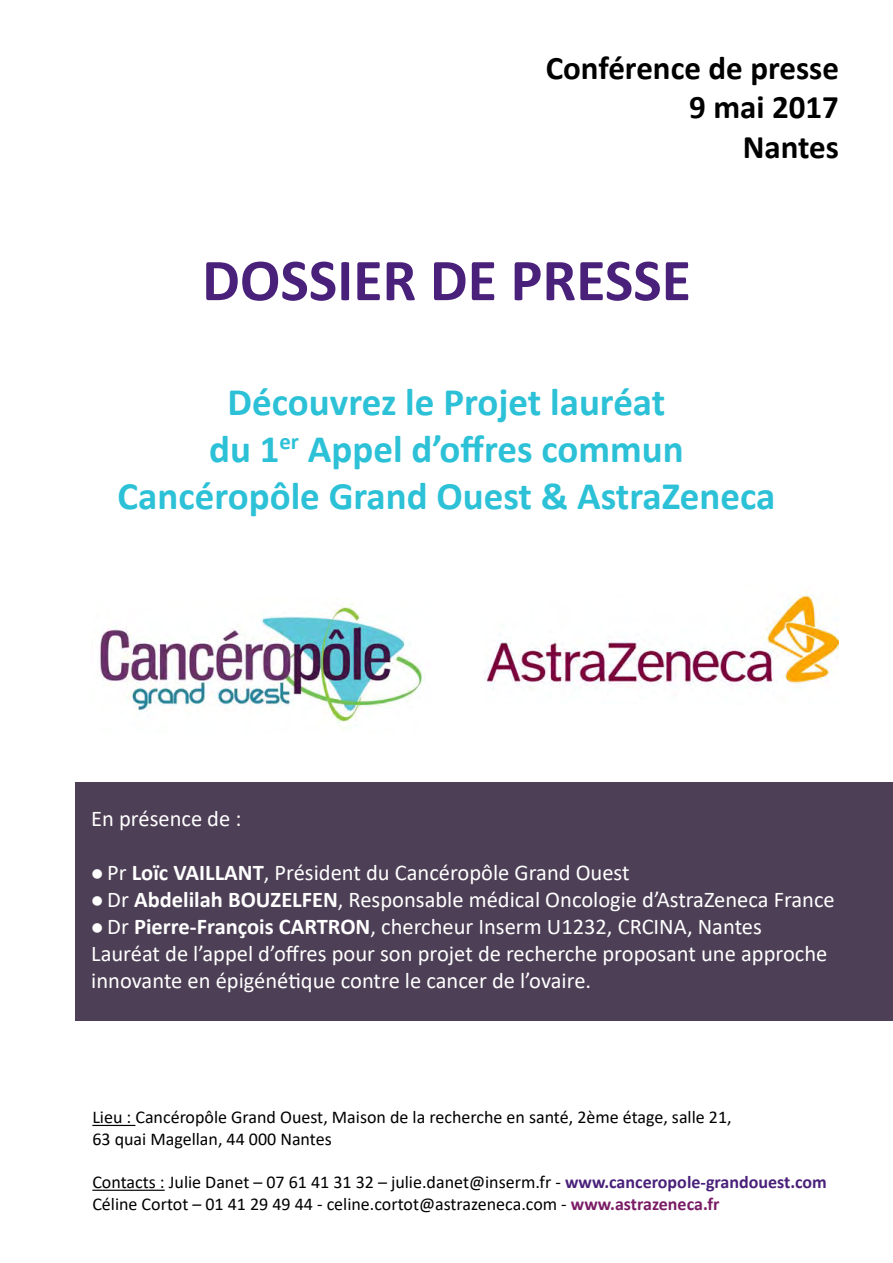
<style>
.page{position:relative;width:893px;height:1263px;background:#fff}
.page>*{position:absolute;margin:0;border:0;box-sizing:border-box;transform-origin:0 0}
.t1{font:700 60px "Calibri";color:#4a217a}
.t2{font:700 39px/46.8px "Calibri";color:#2cc1d7;text-align:center}
.t3{font:700 33px/39.6px "Calibri";color:#000;text-align:right}
.t4{font:22.5px/27px "Calibri";color:#fff}
.t5{font:18px/21.6px "Calibri";color:#000}
.s1{font-weight:700}
.s2{font-weight:700;color:#4a217a}
.s3{font-weight:700;color:#7a1c65}
</style>
<div class="page">
<div style="left:75px;top:782px;width:818px;height:238px;background:#4d3f55"></div>
<img style="left:99px;top:598px;width:325px;height:131px">
<img style="left:486px;top:591px;width:352px;height:97px">
<hr style="left:92px;top:1125px;width:43px;height:1px;background:#000">
<hr style="left:92px;top:1190px;width:73px;height:1px;background:#000">
<h3 class="t3" style="left:546px;top:48px;width:295px">Conférence de presse<br>9 mai 2017<br>Nantes</h3>
<h1 class="t1" style="left:202px;top:238px;width:490px">DOSSIER DE PRESSE</h1>
<h2 class="t2" style="left:118px;top:378px;width:659px">Découvrez le Projet lauréat<br>du 1<sup>er</sup> Appel d’offres commun<br>Cancéropôle Grand Ouest &amp; AstraZeneca</h2>
<p class="t4" style="left:91px;top:804px;width:152px">En présence de :</p>
<p class="t4" style="left:91px;top:858px;width:540px">● Pr <span class="s1">Loïc VAILLANT</span>, Président du Cancéropôle Grand Ouest</p>
<p class="t4" style="left:91px;top:885px;width:745px">● Dr <span class="s1">Abdelilah BOUZELFEN</span>, Responsable médical Oncologie d’AstraZeneca France</p>
<p class="t4" style="left:91px;top:912px;width:738px">● Dr <span class="s1">Pierre-François CARTRON</span>, chercheur Inserm U1232, CRCINA, Nantes<br>Lauréat de l’appel d’offres pour son projet de recherche proposant une approche innovante en épigénétique contre le cancer de l’ovaire.</p>
<p class="t5" style="left:92px;top:1106px;width:641px">Lieu : Cancéropôle Grand Ouest, Maison de la recherche en santé, 2ème étage, salle 21,<br>63 quai Magellan, 44 000 Nantes</p>
<p class="t5" style="left:92px;top:1171px;width:736px">Contacts : Julie Danet – 07 61 41 31 32 – julie.danet@inserm.fr - <span class="s2">www.canceropole-grandouest.com<br></span>Céline Cortot – 01 41 29 49 44 - celine.cortot@astrazeneca.com - <span class="s3">www.astrazeneca.fr</span></p>
</div>
